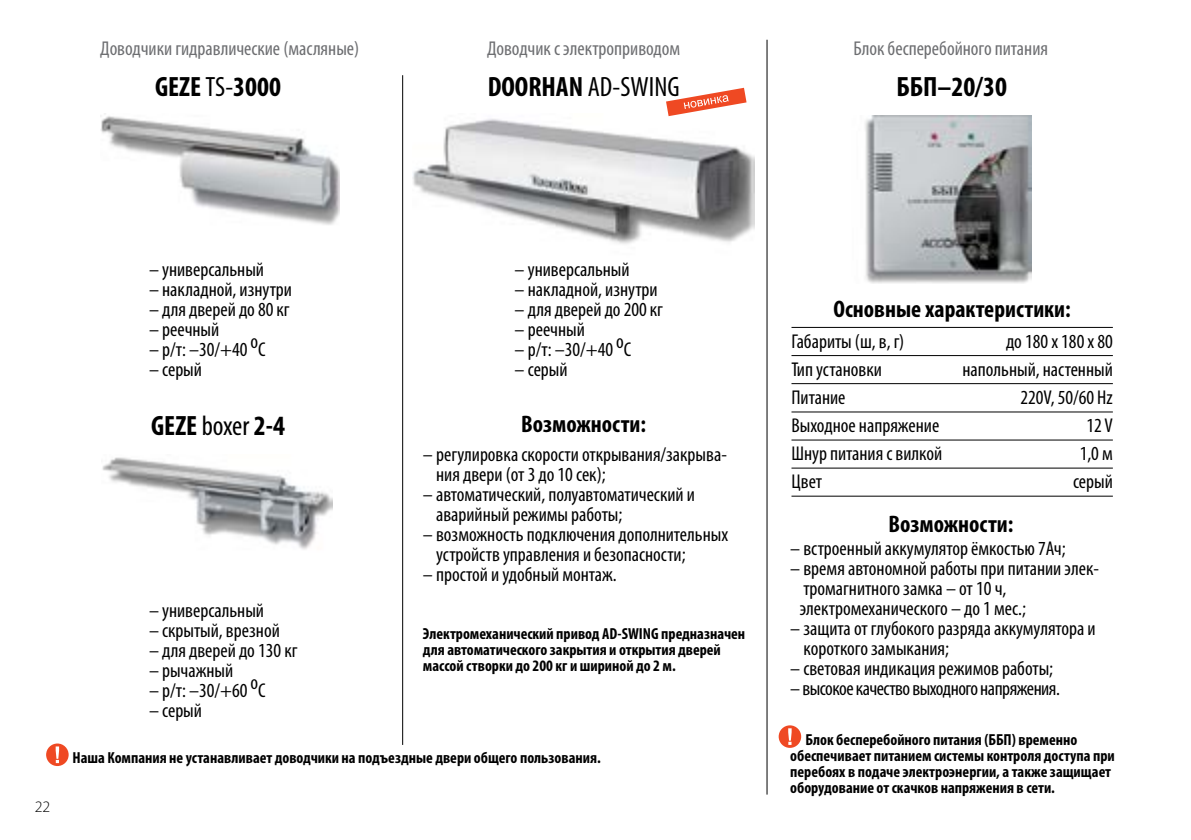
<style>
.page{position:relative;width:1191px;height:840px;background:#fff}
.page>*{position:absolute;margin:0;border:0;box-sizing:border-box;transform-origin:0 0}
.t1{font:700 condensed 28px "Myriad Pro";color:#000}
.t2{font:condensed 28px "Myriad Pro";color:#000}
.t3{font:700 condensed 24px "Myriad Pro";color:#000}
.t4{font:condensed 20px/28px "Myriad Pro";color:#000}
.t5{font:condensed 20px "Myriad Pro";color:#6d6e71}
.t6{font:condensed 20px "Myriad Pro";letter-spacing:-.025em;color:#000}
.t7{font:700 condensed 16px/16px "Myriad Pro";color:#000}
.t8{font:300 16px "Myriad Pro";color:#000}
.s1{font-weight:400}
.s2{font-weight:700}
</style>
<div class="page">
<hr style="left:402px;top:75px;width:1px;height:669px;background:#000">
<hr style="left:766px;top:40px;width:1px;height:754px;background:#000">
<img style="left:412px;top:116px;width:343px;height:128px">
<svg style="left:666px;top:88px;width:80px;height:28px"></svg>
<div style="left:46px;top:743px;width:23px;height:22px;background:#ef4923;border-radius:50%"></div>
<svg style="left:56px;top:746px;width:3px;height:16px"></svg>
<img style="left:101px;top:113px;width:238px;height:112px">
<img style="left:102px;top:457px;width:230px;height:93px">
<hr style="left:791px;top:355px;width:321px;height:1px;background:#000">
<hr style="left:791px;top:327px;width:321px;height:1px;background:#000">
<hr style="left:791px;top:383px;width:321px;height:1px;background:#000">
<hr style="left:791px;top:411px;width:321px;height:1px;background:#000">
<hr style="left:791px;top:439px;width:321px;height:1px;background:#000">
<hr style="left:791px;top:467px;width:321px;height:1px;background:#000">
<hr style="left:791px;top:495px;width:321px;height:1px;background:#000">
<img style="left:865px;top:116px;width:166px;height:167px">
<div style="left:778px;top:725px;width:23px;height:22px;background:#ef4923;border-radius:50%"></div>
<svg style="left:788px;top:728px;width:3px;height:16px"></svg>
<p class="t5" style="left:100px;top:36px;width:260px">Доводчики гидравлические (масляные)</p>
<h1 class="t1" style="left:155px;top:69px;width:127px">GEZE <span class="s1">TS-</span>3000</h1>
<p class="t5" style="left:487px;top:36px;width:195px">Доводчик с электроприводом</p>
<h1 class="t2" style="left:488px;top:70px;width:193px"><span class="s2">DOORHAN</span> AD-SWING</h1>
<p class="t5" style="left:853px;top:36px;width:196px">Блок бесперебойного питания</p>
<h1 class="t1" style="left:896px;top:69px;width:112px">ББП–20/30</h1>
<p class="t8" style="left:35px;top:796px;width:17px">22</p>
<p class="t4" style="left:149px;top:255px;width:116px">– универсальный</p>
<p class="t4" style="left:149px;top:275px;width:144px">– накладной, изнутри</p>
<p class="t4" style="left:149px;top:295px;width:142px">– для дверей до 80 кг</p>
<p class="t4" style="left:149px;top:315px;width:72px">– реечный</p>
<p class="t4" style="left:149px;top:335px;width:118px">– р/т: –30/+40 оС</p>
<p class="t4" style="left:149px;top:355px;width:54px">– серый</p>
<h1 class="t1" style="left:151px;top:408px;width:135px">GEZE <span class="s1">boxer</span> 2-4</h1>
<p class="t4" style="left:149px;top:595px;width:116px">– универсальный</p>
<p class="t4" style="left:149px;top:615px;width:132px">– скрытый, врезной</p>
<p class="t4" style="left:149px;top:635px;width:150px">– для дверей до 130 кг</p>
<p class="t4" style="left:149px;top:655px;width:86px">– рычажный</p>
<p class="t4" style="left:149px;top:675px;width:118px">– р/т: –30/+60 оС</p>
<p class="t4" style="left:149px;top:695px;width:54px">– серый</p>
<p class="t4" style="left:514px;top:255px;width:116px">– универсальный</p>
<p class="t4" style="left:514px;top:275px;width:144px">– накладной, изнутри</p>
<p class="t4" style="left:514px;top:295px;width:150px">– для дверей до 200 кг</p>
<p class="t4" style="left:514px;top:315px;width:72px">– реечный</p>
<p class="t4" style="left:514px;top:335px;width:118px">– р/т: –30/+40 оС</p>
<p class="t4" style="left:514px;top:355px;width:54px">– серый</p>
<p class="t3" style="left:521px;top:409px;width:126px">Возможности:</p>
<p class="t4" style="left:436px;top:443px;width:292px;line-height:20px;text-indent:-13px">– регулировка скорости открывания/закрыва&shy;ния двери (от 3 до 10 сек);</p>
<p class="t4" style="left:436px;top:483px;width:260px;line-height:20px;text-indent:-13px">– автоматический, полуавтоматический и аварийный режимы работы;</p>
<p class="t4" style="left:436px;top:523px;width:293px;line-height:20px;text-indent:-13px">– возможность подключения дополнительных устройств управления и безопасности;</p>
<p class="t4" style="left:423px;top:559px;width:193px">– простой и удобный монтаж.</p>
<p class="t7" style="left:423px;top:625px;width:324px">Электромеханический привод AD-SWING предназначен для автоматического закрытия и открытия дверей массой створки до 200 кг и шириной до 2 м.</p>
<p class="t7" style="left:73px;top:748px;width:529px">Наша Компания не устанавливает доводчики на подъездные двери общего пользования.</p>
<p class="t3" style="left:833px;top:293px;width:238px">Основные характеристики:</p>
<p class="t4" style="left:791px;top:326px;width:152px">Габариты (ш, в, г)<br>Тип установки<br>Питание<br>Выходное напряжение<br>Шнур питания с вилкой<br>Цвет</p>
<p class="t4" style="left:962px;top:326px;width:152px;text-align:right">до 180 x 180 x 80 напольный, настенный<br>220V, 50/60 Hz<br>12 V<br>1,0 м<br>серый</p>
<p class="t3" style="left:888px;top:508px;width:126px">Возможности:</p>
<p class="t4" style="left:790px;top:533px;width:277px">– встроенный аккумулятор ёмкостью 7Ач;</p>
<p class="t4" style="left:799px;top:557px;width:301px;line-height:20px;text-indent:-9px">– время автономной работы при питании элек&shy;тромагнитного замка – от 10 ч, электромеханического – до 1 мес.;</p>
<p class="t4" style="left:803px;top:617px;width:294px;line-height:20px;text-indent:-13px">– защита от глубокого разряда аккумулятора и короткого замыкания;</p>
<p class="t4" style="left:790px;top:653px;width:264px">– световая индикация режимов работы;</p>
<p class="t6" style="left:790px;top:675px;width:269px">– высокое качество выходного напряжения.</p>
<p class="t7" style="left:790px;top:731px;width:326px;text-indent:15px">Блок бесперебойного питания (ББП) временно обеспечивает питанием системы контроля доступа при перебоях в подаче электроэнергии, а также защищает оборудование от скачков напряжения в сети.</p>
</div>
